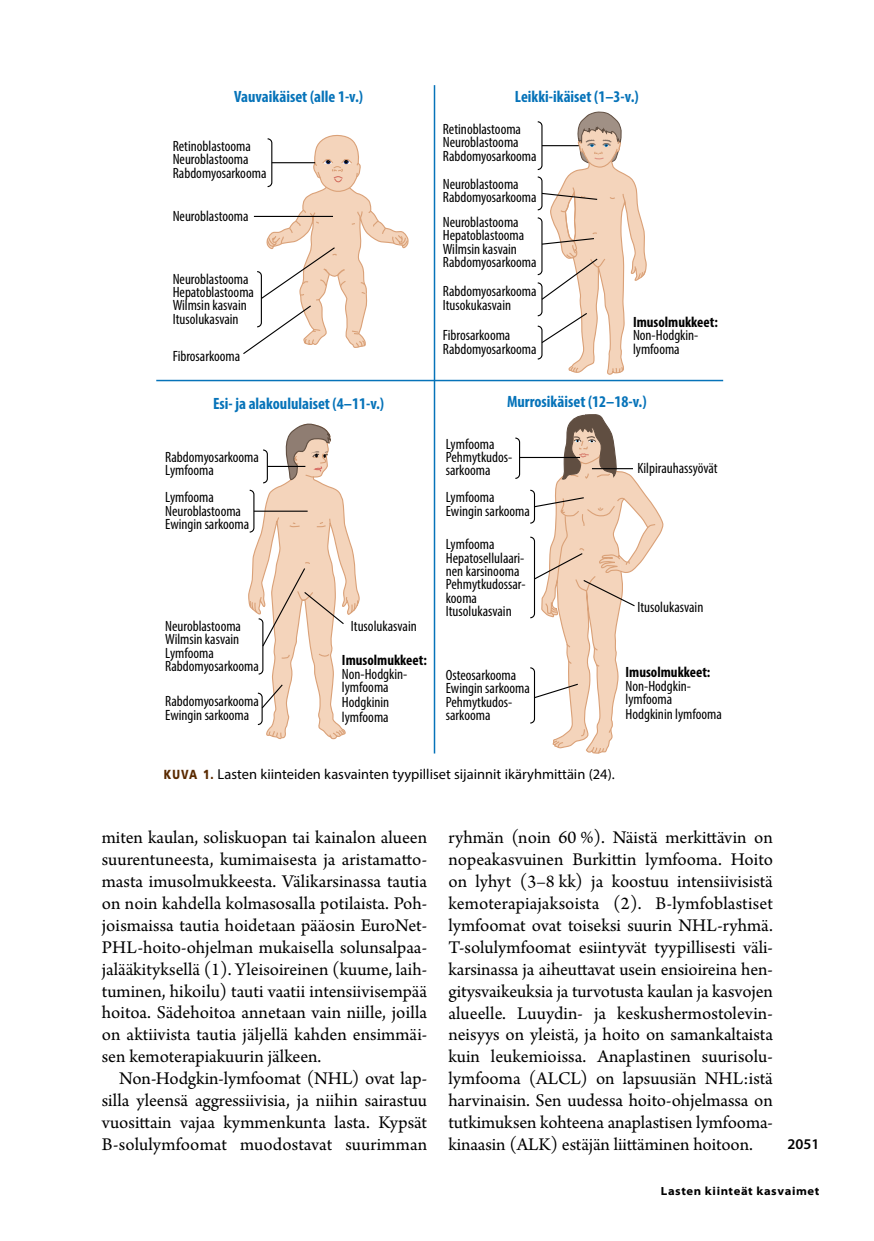
<style>
.page{position:relative;width:874px;height:1241px;background:#fff}
.page>*{position:absolute;margin:0;border:0;box-sizing:border-box;transform-origin:0 0}
.t1{font:18.9px/21.9px "Arno Pro";color:#000;text-align:justify}
.t2{font:700 condensed 16.45px "Myriad Pro";color:#0673b9}
.t3{font:condensed 14.88px/13.5px "Myriad Pro";color:#000}
.t4{font:700 condensed 14.88px "Myriad Pro";color:#000}
.t5{font:600 14.88px "Myriad Pro";color:#000}
.t6{font:14.35px "Myriad Pro";color:#000}
.t7{font:700 semi-expanded 11.9px "Myriad Pro";letter-spacing:.05em;color:#000}
.s1{font-family:"Frutiger LT Std";font-weight:900;font-size:13.12px;color:#5a2a00}
</style>
<div class="page">
<svg style="left:515px;top:437px;width:5px;height:42px"></svg>
<svg style="left:537px;top:111px;width:110px;height:264px"></svg>
<hr style="left:156px;top:380px;width:566px;height:1px;background:#0673b9">
<hr style="left:433px;top:85px;width:2px;height:668px;background:#0673b9">
<hr style="left:519px;top:457px;width:60px;height:1px;background:#000">
<svg style="left:242px;top:134px;width:167px;height:605px"></svg>
<svg style="left:529px;top:414px;width:134px;height:340px"></svg>
<p class="t2" style="left:234px;top:86px;width:130px">Vauvaikäiset (alle 1-v.)</p>
<p class="t2" style="left:514px;top:86px;width:125px">Leikki-ikäiset (1–3-v.)</p>
<p class="t3" style="left:173px;top:139px;width:95px">Retinoblastooma<br>Neuroblastooma<br>Rabdomyosarkooma</p>
<p class="t3" style="left:173px;top:209px;width:77px">Neuroblastooma</p>
<p class="t3" style="left:173px;top:272px;width:83px">Neuroblastooma<br>Hepatoblastooma<br>Wilmsin kasvain<br>Itusolukasvain</p>
<p class="t3" style="left:173px;top:349px;width:69px">Fibrosarkooma</p>
<p class="t3" style="left:442px;top:122px;width:95px">Retinoblastooma<br>Neuroblastooma<br>Rabdomyosarkooma</p>
<p class="t3" style="left:442px;top:177px;width:95px">Neuroblastooma<br>Rabdomyosarkooma</p>
<p class="t3" style="left:442px;top:215px;width:95px">Neuroblastooma<br>Hepatoblastooma<br>Wilmsin kasvain<br>Rabdomyosarkooma</p>
<p class="t3" style="left:442px;top:284px;width:95px">Rabdomyosarkooma<br>Itusokukasvain</p>
<p class="t3" style="left:442px;top:328px;width:95px">Fibrosarkooma<br>Rabdomyosarkooma</p>
<p class="t4" style="left:632px;top:312px;width:86px">Imusolmukkeet:</p>
<p class="t3" style="left:632px;top:328px;width:67px">Non-Hodgkin&shy;lymfooma</p>
<p class="t2" style="left:213px;top:393px;width:172px">Esi- ja alakoululaiset (4–11-v.)</p>
<p class="t2" style="left:507px;top:391px;width:141px">Murrosikäiset (12–18-v.)</p>
<p class="t3" style="left:165px;top:450px;width:95px">Rabdomyosarkooma<br>Lymfooma</p>
<p class="t3" style="left:445px;top:436px;width:68px">Lymfooma<br>Pehmytkudos&shy;sarkooma</p>
<p class="t3" style="left:165px;top:490px;width:85px">Lymfooma<br>Neuroblastooma<br>Ewingin sarkooma</p>
<p class="t3" style="left:445px;top:490px;width:85px">Lymfooma<br>Ewingin sarkooma</p>
<p class="t3" style="left:165px;top:619px;width:95px">Neuroblastooma<br>Wilmsin kasvain<br>Lymfooma<br>Rabdomyosarkooma</p>
<p class="t3" style="left:165px;top:694px;width:95px">Rabdomyosarkooma<br>Ewingin sarkooma</p>
<p class="t3" style="left:351px;top:619px;width:67px">Itusolukasvain</p>
<p class="t4" style="left:342px;top:651px;width:86px">Imusolmukkeet:</p>
<p class="t3" style="left:342px;top:667px;width:67px">Non-Hodgkin&shy;lymfooma</p>
<p class="t3" style="left:342px;top:694px;width:49px;line-height:14.9px">Hodgkinin lymfooma</p>
<p class="t3" style="left:445px;top:537px;width:81px">Lymfooma<br>Hepatosellulaari&shy;nen karsinooma<br>Pehmytkudossar&shy;kooma<br>Itusolukasvain</p>
<p class="t3" style="left:445px;top:667px;width:85px">Osteosarkooma<br>Ewingin sarkooma<br>Pehmytkudos&shy;sarkooma</p>
<p class="t3" style="left:637px;top:461px;width:82px">Kilpirauhassyövät</p>
<p class="t3" style="left:637px;top:600px;width:67px">Itusolukasvain</p>
<p class="t4" style="left:625px;top:663px;width:86px">Imusolmukkeet:</p>
<p class="t3" style="left:625px;top:679px;width:67px">Non-Hodgkin&shy;lymfooma</p>
<p class="t3" style="left:625px;top:707px;width:98px">Hodgkinin lymfooma</p>
<p class="t6" style="left:164px;top:765px;width:452px"><span class="s1">KUVA 1.</span> Lasten kiinteiden kasvainten tyypilliset sijainnit ikäryhmittäin (24).</p>
<p class="t1" style="left:102px;top:827px;width:327px">miten kaulan, soliskuopan tai kainalon alueen suurentuneesta, kumimaisesta ja aristamatto&shy;masta imusolmukkeesta. Välikarsinassa tautia on noin kahdella kolmasosalla potilaista. Poh&shy;joismaissa tautia hoidetaan pääosin EuroNet-PHL-hoito-ohjelman mukaisella solunsalpaa&shy;jalääkityksellä (1). Yleisoireinen (kuume, laih&shy;tuminen, hikoilu) tauti vaatii intensiivisempää hoitoa. Sädehoitoa annetaan vain niille, joilla on aktiivista tautia jäljellä kahden ensimmäi&shy;sen kemoterapiakuurin jälkeen.</p>
<p class="t1" style="left:102px;top:1068px;width:327px;text-indent:17px">Non-Hodgkin-lymfoomat (NHL) ovat lap&shy;silla yleensä aggressiivisia, ja niihin sairastuu vuosittain vajaa kymmenkunta lasta. Kypsät B-solulymfoomat muodostavat suurimman</p>
<p class="t1" style="left:448px;top:827px;width:326px">ryhmän (noin 60 %). Näistä merkittävin on nopeakasvuinen Burkittin lymfooma. Hoito on lyhyt (3–8 kk) ja koostuu intensiivisistä kemoterapiajaksoista (2). B-lymfoblastiset lymfoomat ovat toiseksi suurin NHL-ryhmä.<br>T-solulymfoomat esiintyvät tyypillisesti väli&shy;karsinassa ja aiheuttavat usein ensioireina hen&shy;gitysvaikeuksia ja turvotusta kaulan ja kasvojen alueelle. Luuydin- ja keskushermostolevin&shy;neisyys on yleistä, ja hoito on samankaltaista kuin leukemioissa. Anaplastinen suurisolu&shy;lymfooma (ALCL) on lapsuusiän NHL:istä harvinaisin. Sen uudessa hoito-ohjelmassa on tutkimuksen kohteena anaplastisen lymfooma&shy;kinaasin (ALK) estäjän liittäminen hoitoon.</p>
<p class="t5" style="left:787px;top:1134px;width:33px">2051</p>
<p class="t7" style="left:660px;top:1182px;width:160px">Lasten kiinteät kasvaimet</p>
</div>
